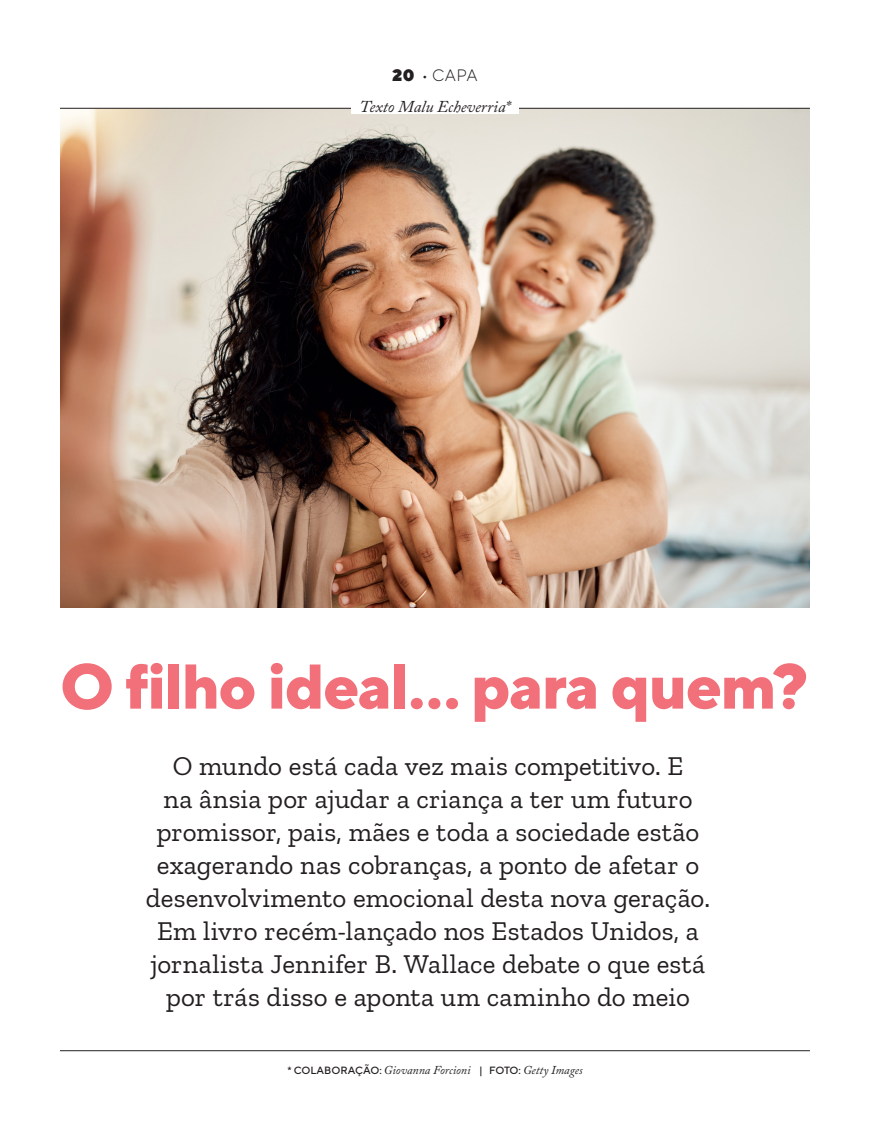
<style>
.page{position:relative;width:870px;height:1132px;background:#fff}
.page>*{position:absolute;margin:0;border:0;box-sizing:border-box;transform-origin:0 0}
.TITULO{font:800 63px "TT Norms";letter-spacing:-.025em;color:#f17079}
.LINHA_FINA{font:27px/33px "Zilla Slab";letter-spacing:.005em;color:#231f20;text-align:center}
.ASSINATURA{font:italic 16.5px "Adobe Caslon Pro";color:#231f20}
.RETRANCA{font:300 16.5px "TT Norms";color:#231f20}
.CREDITO{font:italic 12px "Adobe Caslon Pro";color:#231f20}
.s1{font-weight:900}
.s2{font-family:"TT Norms";font-weight:500;font-style:normal;font-size:10.5px}
</style>
<div class="page">
<img style="left:60px;top:109px;width:750px;height:498px">
<hr style="left:60px;top:1050px;width:750px;height:1px;background:#231f20">
<hr style="left:60px;top:108px;width:297px;height:1px;background:#231f20">
<hr style="left:516px;top:108px;width:294px;height:1px;background:#231f20">
<div style="left:351px;top:99px;width:168px;height:15px;background:#fff"></div>
<p class="RETRANCA" style="left:392px;top:65px;width:87px"><span class="s1">20</span> • CAPA</p>
<p class="ASSINATURA" style="left:359px;top:96px;width:152px">Texto Malu Echeverria*</p>
<p class="TITULO" style="left:60px;top:645px;width:749px">O filho ideal… para quem?</p>
<p class="LINHA_FINA" style="left:146px;top:749px;width:565px">O mundo está cada vez mais competitivo. E<br>na ânsia por ajudar a criança a ter um futuro promissor, pais, mães e toda a sociedade estão exagerando nas cobranças, a ponto de afetar o desenvolvimento emocional desta nova geração.<br>Em livro recém-lançado nos Estados Unidos, a jornalista Jennifer B. Wallace debate o que está por trás disso e aponta um caminho do meio</p>
<p class="CREDITO" style="left:287px;top:1062px;width:296px"><span class="s2">* COLABORAÇÃO:</span> Giovanna Forcioni <span class="s2">| FOTO:</span> Getty Images</p>
</div>
